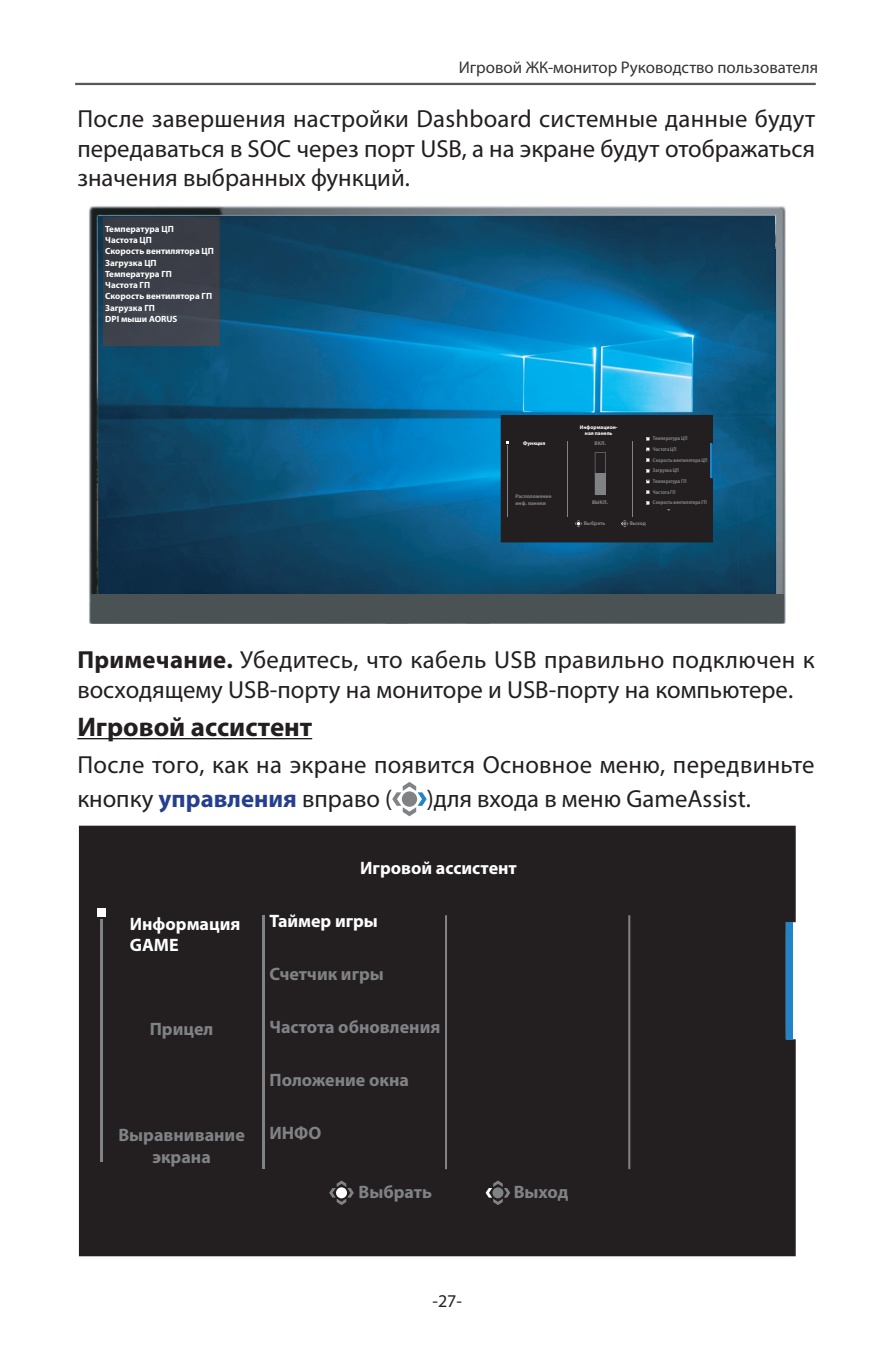
<style>
.page{position:relative;width:893px;height:1346px;background:#fff}
.page>*{position:absolute;margin:0;border:0;box-sizing:border-box;transform-origin:0 0}
.t1{font:700 27px "Myriad Pro";color:#231f20}
.t2{font:24.75px/29.7px "Myriad Pro";color:#231f20}
.t3{font:700 18px/21.6px "Myriad Pro";color:#808285;text-align:center}
.t4{font:700 18px/21.6px "Myriad Pro";color:#fff}
.t5{font:18px "Myriad Pro";color:#231f20}
.t6{font:16.88px "Myriad Pro";color:#333}
.t7{font:700 9px "Myriad Pro";color:#fff}
.t8{font:700 5.4px "Myriad Pro";color:#808285;scale:.85 1}
.t9{font:700 5.4px/6.3px "Myriad Pro";color:#808285}
.t10{font:700 5.4px/6.3px "Myriad Pro";color:#fff;text-align:center}
.s1{font-weight:700}
.s2{font-weight:700;color:#253f8e}
</style>
<div class="page">
<hr style="left:75px;top:83px;width:741px;height:2px;background:#57585a">
<hr style="left:77px;top:738px;width:235px;height:1px;background:#231f20">
<svg style="left:392px;top:782px;width:35px;height:34px"></svg>
<div style="left:79px;top:826px;width:717px;height:430px;background:#231f20"></div>
<div style="left:786px;top:922px;width:6px;height:117px;background:#2284c6"></div>
<img style="left:89px;top:205px;width:697px;height:419px">
<img style="left:98px;top:215px;width:677px;height:34px">
<img style="left:98px;top:249px;width:37px;height:345px">
<img style="left:211px;top:249px;width:564px;height:345px">
<img style="left:135px;top:345px;width:76px;height:249px">
<div style="left:103px;top:218px;width:117px;height:127px;background:#3b3e48"></div>
<svg style="left:329px;top:1180px;width:25px;height:25px"></svg>
<svg style="left:486px;top:1180px;width:24px;height:25px"></svg>
<hr style="left:445px;top:915px;width:2px;height:254px;background:#808285">
<hr style="left:628px;top:915px;width:2px;height:254px;background:#808285">
<div style="left:91px;top:595px;width:692px;height:28px;background:#4a5253"></div>
<hr style="left:101px;top:919px;width:2px;height:243px;background:#808285">
<div style="left:98px;top:908px;width:8px;height:8px;background:#fff"></div>
<hr style="left:262px;top:915px;width:2px;height:254px;background:#808285">
<div style="left:501px;top:415px;width:212px;height:127px;background:#231f20"></div>
<p class="t6" style="left:459px;top:57px;width:361px">Игровой ЖК-монитор Руководство пользователя</p>
<p class="t2" style="left:77px;top:103px;width:739px;text-align:justify">После завершения настройки Dashboard системные данные будут передаваться в SOC через порт USB, а на экране будут отображаться значения выбранных функций.</p>
<p class="t7" style="left:105px;top:223px;width:70px">Температура ЦП</p>
<p class="t7" style="left:105px;top:234px;width:48px">Частота ЦП</p>
<p class="t7" style="left:105px;top:245px;width:110px">Скорость вентилятора ЦП</p>
<p class="t7" style="left:105px;top:257px;width:53px">Загрузка ЦП</p>
<p class="t7" style="left:105px;top:268px;width:68px">Температура ГП</p>
<p class="t7" style="left:105px;top:279px;width:46px">Частота ГП</p>
<p class="t7" style="left:105px;top:290px;width:108px">Скорость вентилятора ГП</p>
<p class="t7" style="left:105px;top:302px;width:51px">Загрузка ГП</p>
<p class="t7" style="left:105px;top:313px;width:74px">DPI мыши AORUS</p>
<p class="t10" style="left:523px;top:440px;width:24px">Функция</p>
<p class="t9" style="left:515px;top:493px;width:38px">Расположение инф. панели</p>
<p class="t10" style="left:580px;top:424px;width:39px">Информацион&shy;ная панель</p>
<p class="t9" style="left:595px;top:440px;width:13px">ВКЛ.</p>
<p class="t9" style="left:592px;top:499px;width:18px">ВЫКЛ.</p>
<p class="t9" style="left:584px;top:520px;width:23px">Выбрать</p>
<p class="t8" style="left:653px;top:435px;width:42px">Температура ЦП</p>
<p class="t8" style="left:653px;top:446px;width:29px">Частота ЦП</p>
<p class="t8" style="left:653px;top:456px;width:66px">Скорость вентилятора ЦП</p>
<p class="t8" style="left:653px;top:467px;width:32px">Загрузка ЦП</p>
<p class="t8" style="left:653px;top:478px;width:41px">Температура ГП</p>
<p class="t8" style="left:653px;top:488px;width:28px">Частота ГП</p>
<p class="t8" style="left:653px;top:499px;width:65px">Скорость вентилятора ГП</p>
<p class="t9" style="left:630px;top:520px;width:18px">Выход</p>
<p class="t2" style="left:77px;top:645px;width:739px"><span class="s1">Примечание.</span> Убедитесь, что кабель USB правильно подключен к восходящему USB-порту на мониторе и USB-порту на компьютере.</p>
<p class="t1" style="left:77px;top:709px;width:236px">Игровой ассистент</p>
<p class="t2" style="left:77px;top:747px;width:739px;line-height:34.6px">После того, как на экране появится Основное меню, передвиньте кнопку <span class="s2">управления</span> вправо (</p>
<p class="t2" style="left:427px;top:784px;width:326px">)для входа в меню GameAssist.</p>
<p class="t4" style="left:360px;top:856px;width:158px">Игровой ассистент</p>
<p class="t4" style="left:130px;top:912px;width:112px">Информация<br>GAME</p>
<p class="t4" style="left:269px;top:910px;width:110px">Таймер игры</p>
<p class="t3" style="left:269px;top:963px;width:116px">Счетчик игры</p>
<p class="t3" style="left:269px;top:1015px;width:172px">Частота обновления</p>
<p class="t3" style="left:150px;top:1018px;width:65px">Прицел</p>
<p class="t3" style="left:118px;top:1124px;width:128px">Выравнивание экрана</p>
<p class="t3" style="left:269px;top:1068px;width:141px">Положение окна</p>
<p class="t3" style="left:269px;top:1121px;width:53px">ИНФО</p>
<p class="t3" style="left:358px;top:1180px;width:75px">Выбрать</p>
<p class="t3" style="left:514px;top:1181px;width:56px">Выход</p>
<p class="t5" style="left:432px;top:1289px;width:31px">-27-</p>
</div>
